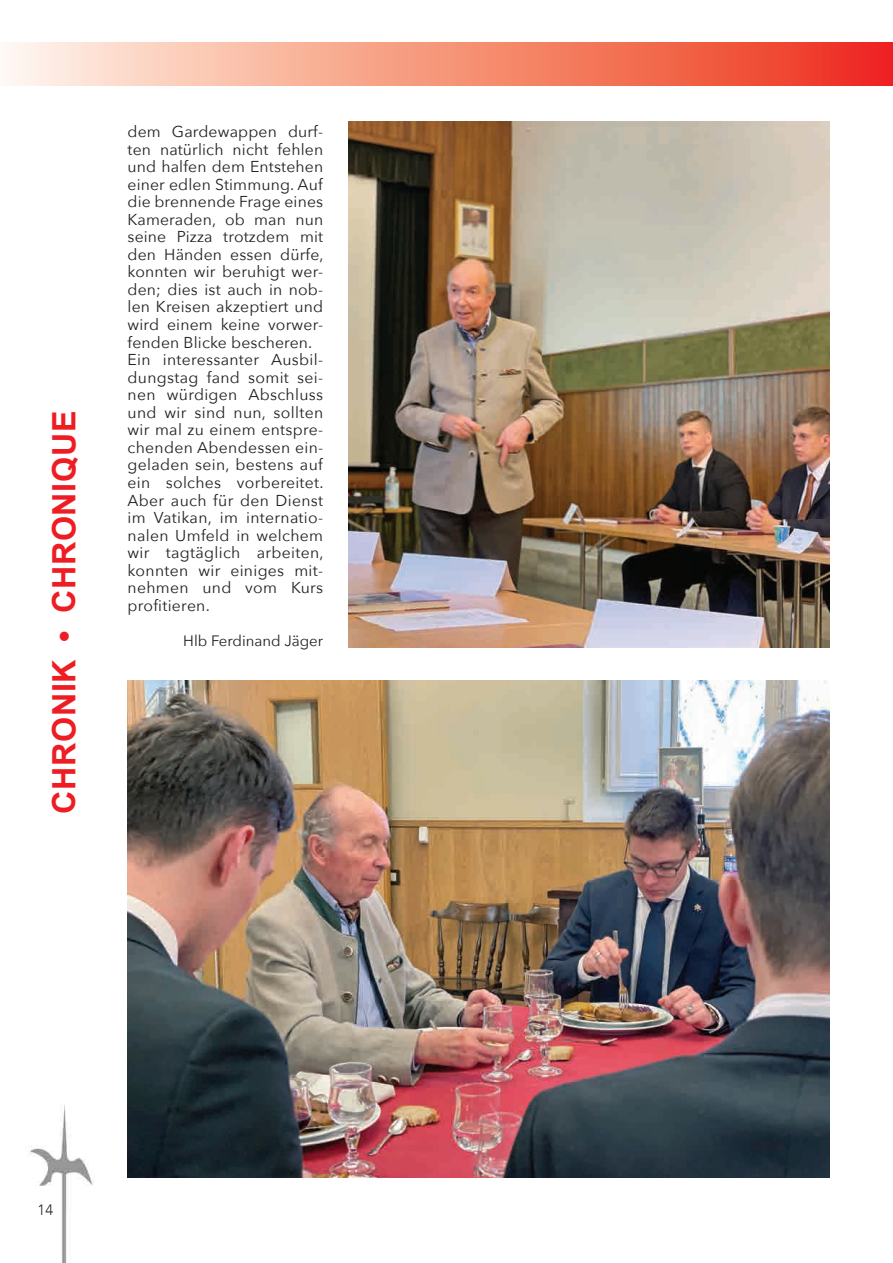
<style>
.page{position:relative;width:893px;height:1263px;background:#fff}
.page>*{position:absolute;margin:0;border:0;box-sizing:border-box;transform-origin:0 0}
.t1{font:700 32.25px "Arial";letter-spacing:.02em;color:#ee1d23}
.t2{font:15.75px/17.5px "Avenir Next";letter-spacing:.01em;color:#231f20;text-align:justify}
.t3{font:15px "Avenir Next";color:#231f20}
.t4{font:300 15px "Avenir";color:#231f20}
</style>
<div class="page">
<img style="left:29px;top:1105px;width:65px;height:158px">
<div style="left:0;top:43px;width:893px;height:42px;background:linear-gradient(to right,#fff9e6,#ed2e15)"></div>
<img style="left:128px;top:680px;width:701px;height:498px">
<img style="left:349px;top:121px;width:480px;height:526px">
<p class="t1" style="left:43px;top:814px;width:404px;rotate:-90deg">CHRONIK • CHRONIQUE</p>
<p class="t2" style="left:128px;top:122px;width:198px">dem Gardewappen durf&shy;ten natürlich nicht fehlen und halfen dem Entstehen einer edlen Stimmung. Auf die brennende Frage eines Kameraden, ob man nun seine Pizza trotzdem mit den Händen essen dürfe, konnten wir beruhigt wer&shy;den; dies ist auch in nob&shy;len Kreisen akzeptiert und wird einem keine vorwer&shy;fenden Blicke bescheren.</p>
<p class="t2" style="left:128px;top:350px;width:198px">Ein interessanter Ausbil&shy;dungstag fand somit sei&shy;nen würdigen Abschluss und wir sind nun, sollten wir mal zu einem entspre&shy;chenden Abendessen ein&shy;geladen sein, bestens auf ein solches vorbereitet.<br>Aber auch für den Dienst im Vatikan, im internatio&shy;nalen Umfeld in welchem wir tagtäglich arbeiten, konnten wir einiges mit&shy;nehmen und vom Kurs profitieren.</p>
<p class="t3" style="left:183px;top:628px;width:141px">Hlb Ferdinand Jäger</p>
<p class="t4" style="left:38px;top:1201px;width:17px">14</p>
</div>
